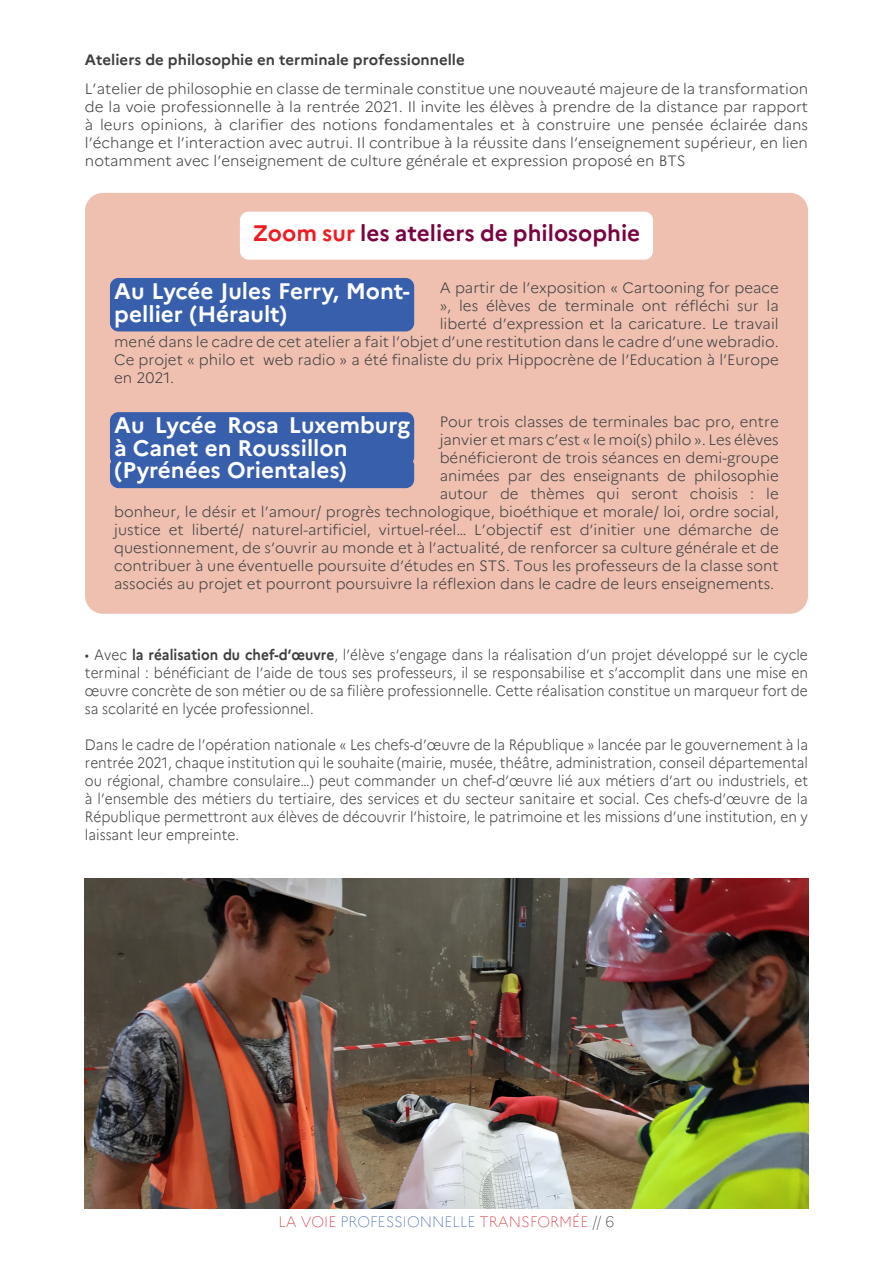
<style>
.page{position:relative;width:893px;height:1263px;background:#fff}
.page>*{position:absolute;margin:0;border:0;box-sizing:border-box;transform-origin:0 0}
.zoom_item{font:700 22.5px/22.5px "Marianne";color:#fff}
.zoom_sur{font:700 22.5px "Marianne";color:#7a0441}
.txt_oKm_justifié{font:300 15px/18px "Marianne";color:#3e3e3f;text-align:justify}
.txt_oKm_justifié-2{font:300 15px/18px "Marianne";color:#3e3e3f;text-align:justify;scale:.91 1}
.txt_oKm_justifié-3{font:700 15px "Marianne";color:#3e3e3f}
.t1{font:100 15px "Marianne";color:#d1232a}
.s1{color:#ee1d23}
.s2{font-weight:700}
.s3{color:#375fac}
.s4{color:#231f20}
</style>
<div class="page">
<div style="left:85px;top:193px;width:723px;height:421px;background:#efc0b0;border-radius:18px"></div>
<div style="left:240px;top:212px;width:413px;height:48px;background:#fff;border-radius:9px"></div>
<div style="left:110px;top:278px;width:304px;height:53px;background:#375fac;border-radius:9px"></div>
<div style="left:110px;top:412px;width:304px;height:54px;background:#375fac;border-radius:9px"></div>
<div style="left:110px;top:457px;width:304px;height:31px;background:#375fac;border-radius:9px"></div>
<img style="left:85px;top:878px;width:723px;height:331px">
<p class="txt_oKm_justifié-3" style="left:85px;top:51px;width:381px">Ateliers de philosophie en terminale professionnelle</p>
<p class="txt_oKm_justifié" style="left:85px;top:79px;width:725px">L’atelier de philosophie en classe de terminale constitue une nouveauté majeure de la transformation de la voie professionnelle à la rentrée 2021. Il invite les élèves à prendre de la distance par rapport à leurs opinions, à clarifier des notions fondamentales et à construire une pensée éclairée dans l’échange et l’interaction avec autrui. Il contribue à la réussite dans l’enseignement supérieur, en lien notamment avec l’enseignement de culture générale et expression proposé en BTS</p>
<p class="zoom_sur" style="left:253px;top:220px;width:389px"><span class="s1">Zoom sur</span> les ateliers de philosophie</p>
<p class="txt_oKm_justifié" style="left:440px;top:278px;width:341px">A partir de l’exposition « Cartooning for peace</p>
<p class="txt_oKm_justifié" style="left:440px;top:296px;width:341px">», les élèves de terminale ont réfléchi sur la</p>
<p class="txt_oKm_justifié" style="left:440px;top:314px;width:341px">liberté d’expression et la caricature. Le travail</p>
<p class="txt_oKm_justifié" style="left:114px;top:332px;width:666px">mené dans le cadre de cet atelier a fait l’objet d’une restitution dans le cadre d’une webradio.</p>
<p class="txt_oKm_justifié" style="left:114px;top:350px;width:666px">Ce projet « philo et web radio » a été finaliste du prix Hippocrène de l’Education à l’Europe</p>
<p class="txt_oKm_justifié" style="left:114px;top:368px;width:62px">en 2021.</p>
<p class="txt_oKm_justifié" style="left:114px;top:413px;width:666px;text-align:right">Pour trois classes de terminales bac pro, entre<br>janvier et mars c’est « le moi(s) philo ». Les élèves<br>bénéficieront de trois séances en demi-groupe<br>animées par des enseignants de philosophie<br>autour de thèmes qui seront choisis : le<br>bonheur, le désir et l’amour/ progrès technologique, bioéthique et morale/ loi, ordre social, justice et liberté/ naturel-artificiel, virtuel-réel… L’objectif est d’initier une démarche de questionnement, de s’ouvrir au monde et à l’actualité, de renforcer sa culture générale et de contribuer à une éventuelle poursuite d’études en STS. Tous les professeurs de la classe sont associés au projet et pourront poursuivre la réflexion dans le cadre de leurs enseignements.</p>
<p class="zoom_item" style="left:114px;top:280px;width:297px">Au Lycée Jules Ferry, Mont&shy;pellier (Hérault)</p>
<p class="zoom_item" style="left:114px;top:414px;width:297px">Au Lycée Rosa Luxemburg à Canet en Roussillon</p>
<p class="zoom_item" style="left:114px;top:459px;width:234px">(Pyrénées Orientales)</p>
<p class="txt_oKm_justifié-2" style="left:85px;top:646px;width:796px">• Avec <span class="s2">la réalisation du chef-d’œuvre</span>, l’élève s’engage dans la réalisation d’un projet développé sur le cycle terminal : bénéficiant de l’aide de tous ses professeurs, il se responsabilise et s’accomplit dans une mise en œuvre concrète de son métier ou de sa filière professionnelle. Cette réalisation constitue un marqueur fort de sa scolarité en lycée professionnel.</p>
<p class="txt_oKm_justifié-2" style="left:85px;top:736px;width:796px">Dans le cadre de l’opération nationale « Les chefs-d’œuvre de la République » lancée par le gouvernement à la rentrée 2021, chaque institution qui le souhaite (mairie, musée, théâtre, administration, conseil départemental ou régional, chambre consulaire…) peut commander un chef-d’œuvre lié aux métiers d’art ou industriels, et à l’ensemble des métiers du tertiaire, des services et du secteur sanitaire et social. Ces chefs-d’œuvre de la République permettront aux élèves de découvrir l’histoire, le patrimoine et les missions d’une institution, en y laissant leur empreinte.</p>
<p class="t1" style="left:278px;top:1213px;width:337px">LA VOIE <span class="s3">PROFESSIONNELLE</span> TRANSFORMÉE <span class="s4">// 6</span></p>
</div>
